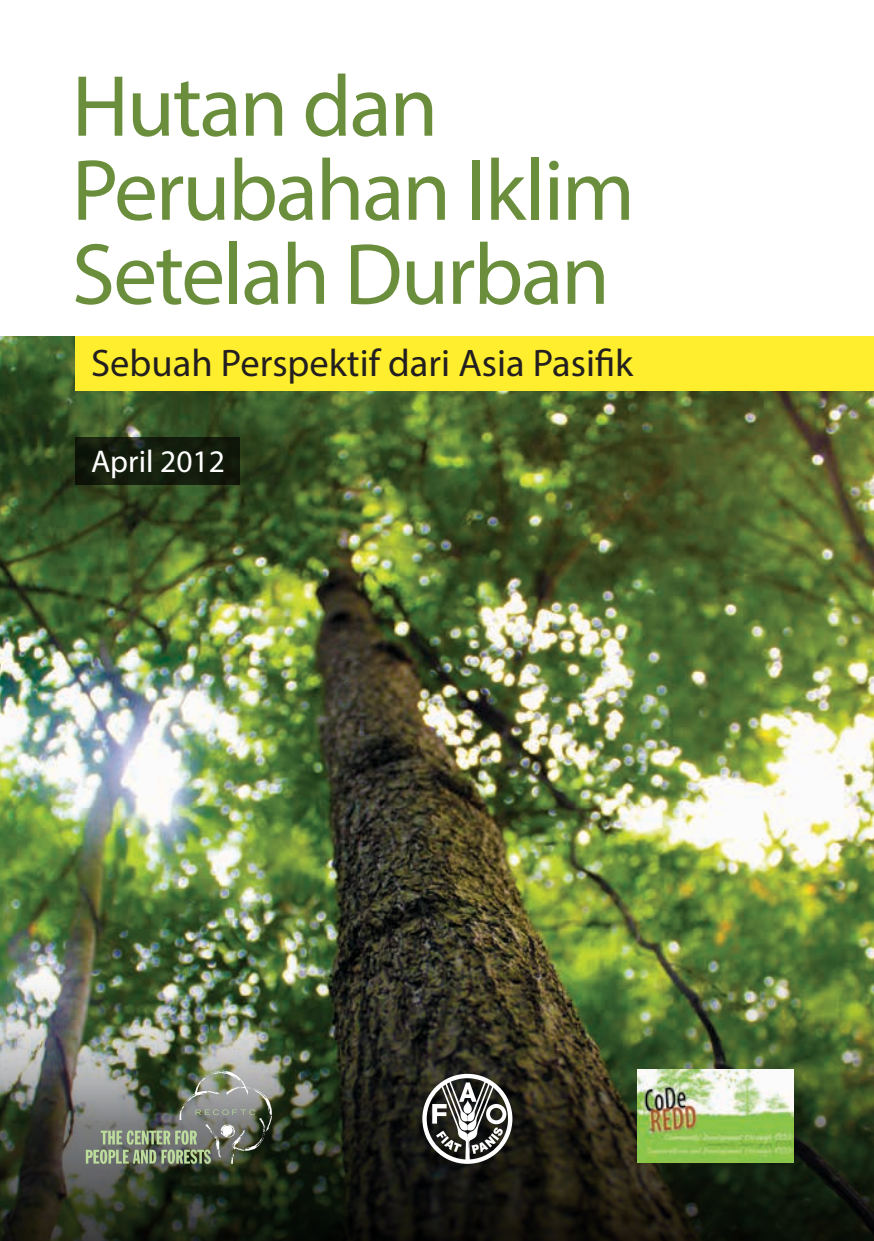
<style>
.page{position:relative;width:874px;height:1241px;background:#fff}
.page>*{position:absolute;margin:0;border:0;box-sizing:border-box;transform-origin:0 0}
.t1{font:87.5px/84px "Myriad Pro";letter-spacing:-.025em;color:#6a8e3c}
.t2{font:38.5px "Myriad Pro";color:#231f20}
.t3{font:31.5px "Myriad Pro";color:#fff}
</style>
<div class="page">
<img style="left:0;top:336px;width:873px;height:556px">
<div style="left:75px;top:336px;width:798px;height:54px;background:#feee2d"></div>
<img style="left:0;top:892px;width:873px;height:348px">
<svg style="left:422px;top:1073px;width:90px;height:90px"></svg>
<img style="left:637px;top:1068px;width:155px;height:93px">
<img style="left:86px;top:1070px;width:186px;height:93px">
<div style="left:75px;top:437px;width:165px;height:48px;background:#131c0d"></div>
<p class="t1" style="left:72px;top:63px;width:564px">Hutan dan<br>Perubahan Iklim<br>Setelah Durban</p>
<p class="t2" style="left:91px;top:339px;width:543px">Sebuah Perspektif dari Asia Pasifik</p>
<p class="t3" style="left:91px;top:442px;width:135px">April 2012</p>
</div>
